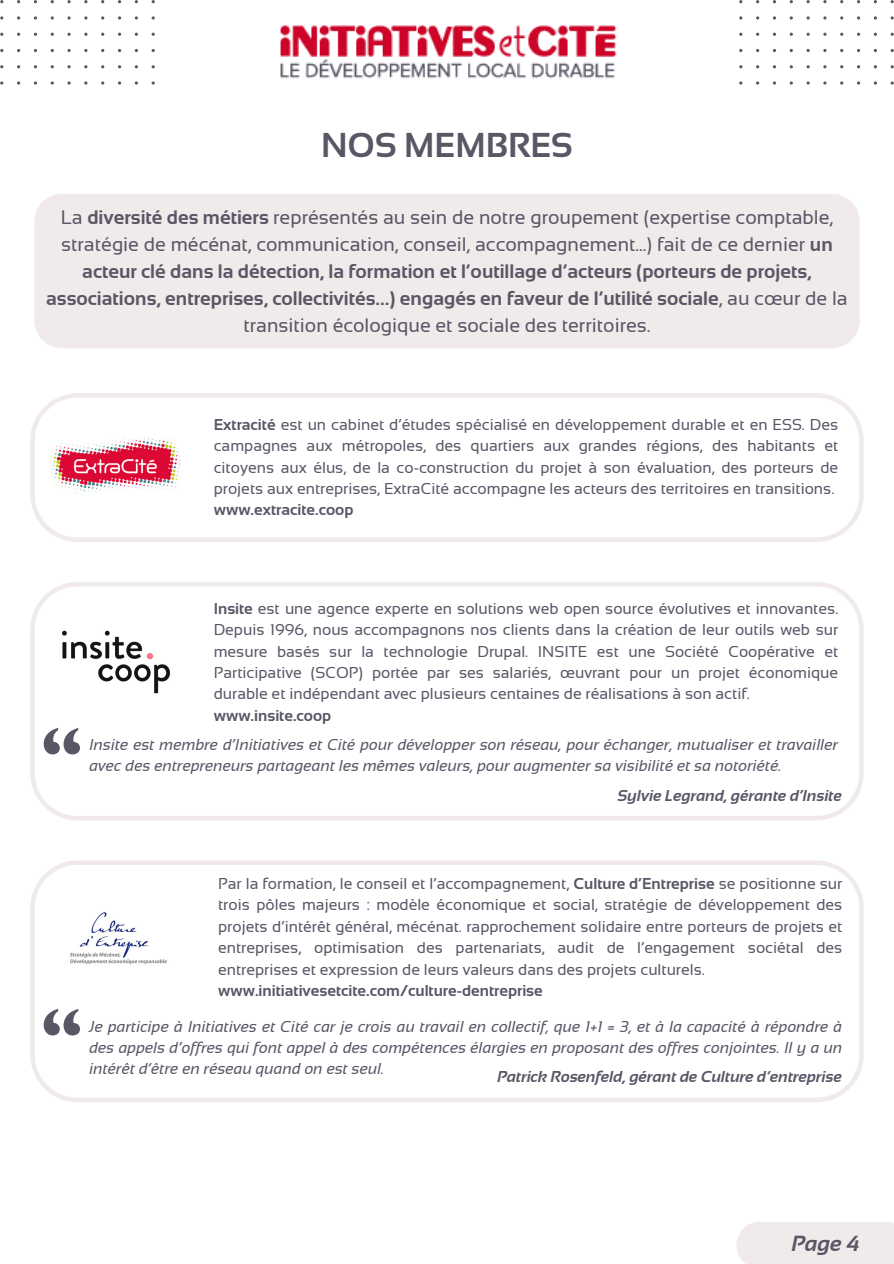
<style>
.page{position:relative;width:894px;height:1264px;background:#fff}
.page>*{position:absolute;margin:0;border:0;box-sizing:border-box;transform-origin:0 0}
.t1{font:700 34.5px "Sansation";color:#595666}
.t2{font:italic 700 21.9px "Sansation";color:#595666}
.t3{font:19.5px/27px "Sansation";color:#595666;text-align:center}
.t4{font:15.75px/21.5px "Sansation";color:#595666;text-align:justify}
.t5{font:italic 15.75px/21.5px "Sansation";color:#595666;text-align:justify}
.t6{font:700 15.75px "Sansation";color:#595666}
.t7{font:italic 700 15.75px "Sansation";color:#595666}
.s1{font-weight:700}
</style>
<div class="page">
<div style="left:736px;top:1222px;width:157px;height:41px;background:#f1eaea"></div>
<div style="left:34px;top:194px;width:825px;height:154px;background:#f1eaea"></div>
<svg style="left:30px;top:860px;width:833px;height:242px"></svg>
<svg style="left:44px;top:1008px;width:36px;height:27px"></svg>
<img style="left:50px;top:871px;width:132px;height:132px;border-radius:50%">
<svg style="left:30px;top:393px;width:833px;height:149px"></svg>
<img style="left:50px;top:401px;width:132px;height:132px;border-radius:50%">
<svg style="left:30px;top:582px;width:833px;height:238px"></svg>
<svg style="left:44px;top:727px;width:36px;height:27px"></svg>
<img style="left:50px;top:596px;width:132px;height:132px;border-radius:50%">
<img style="left:280px;top:25px;width:337px;height:54px">
<svg style="left:0;top:0;width:155px;height:85px"></svg>
<svg style="left:739px;top:0;width:154px;height:85px"></svg>
<h1 class="t1" style="left:321px;top:125px;width:253px">NOS MEMBRES</h1>
<p class="t3" style="left:46px;top:203px;width:802px">La <span class="s1">diversité des métiers</span> représentés au sein de notre groupement (expertise comptable, stratégie de mécénat, communication, conseil, accompagnement...) fait de ce dernier <span class="s1">un acteur clé dans la détection, la formation et l’outillage d’acteurs (porteurs de projets, associations, entreprises, collectivités…) engagés en faveur de l’utilité sociale</span>, au cœur de la transition écologique et sociale des territoires.</p>
<p class="t4" style="left:214px;top:413px;width:626px"><span class="s1">Extracité</span> est un cabinet d’études spécialisé en développement durable et en ESS. Des campagnes aux métropoles, des quartiers aux grandes régions, des habitants et citoyens aux élus, de la co-construction du projet à son évaluation, des porteurs de projets aux entreprises, ExtraCité accompagne les acteurs des territoires en transitions.</p>
<p class="t6" style="left:214px;top:501px;width:141px">www.extracite.coop</p>
<p class="t4" style="left:214px;top:597px;width:626px"><span class="s1">Insite</span> est une agence experte en solutions web open source évolutives et innovantes.<br>Depuis 1996, nous accompagnons nos clients dans la création de leur outils web sur mesure basés sur la technologie Drupal. INSITE est une Société Coopérative et Participative (SCOP) portée par ses salariés, œuvrant pour un projet économique durable et indépendant avec plusieurs centaines de réalisations à son actif.</p>
<p class="t6" style="left:214px;top:706px;width:119px">www.insite.coop</p>
<p class="t5" style="left:89px;top:733px;width:750px">Insite est membre d’Initiatives et Cité pour développer son réseau, pour échanger, mutualiser et travailler avec des entrepreneurs partageant les mêmes valeurs, pour augmenter sa visibilité et sa notoriété.</p>
<h4 class="t7" style="left:617px;top:786px;width:226px">Sylvie Legrand, gérante d’Insite</h4>
<p class="t4" style="left:218px;top:872px;width:625px">Par la formation, le conseil et l’accompagnement, <span class="s1">Culture d’Entreprise</span> se positionne sur trois pôles majeurs : modèle économique et social, stratégie de développement des projets d’intérêt général, mécénat. rapprochement solidaire entre porteurs de projets et entreprises, optimisation des partenariats, audit de l’engagement sociétal des entreprises et expression de leurs valeurs dans des projets culturels.</p>
<p class="t6" style="left:218px;top:981px;width:326px">www.initiativesetcite.com/culture-dentreprise</p>
<h3 class="t5" style="left:89px;top:1015px;width:754px">Je participe à Initiatives et Cité car je crois au travail en collectif, que 1+1 = 3, et à la capacité à répondre à des appels d’offres qui font appel à des compétences élargies en proposant des offres conjointes. Il y a un intérêt d’être en réseau quand on est seul.</h3>
<p class="t7" style="left:497px;top:1067px;width:346px">Patrick Rosenfeld, gérant de Culture d’entreprise</p>
<p class="t2" style="left:791px;top:1231px;width:70px">Page 4</p>
</div>
